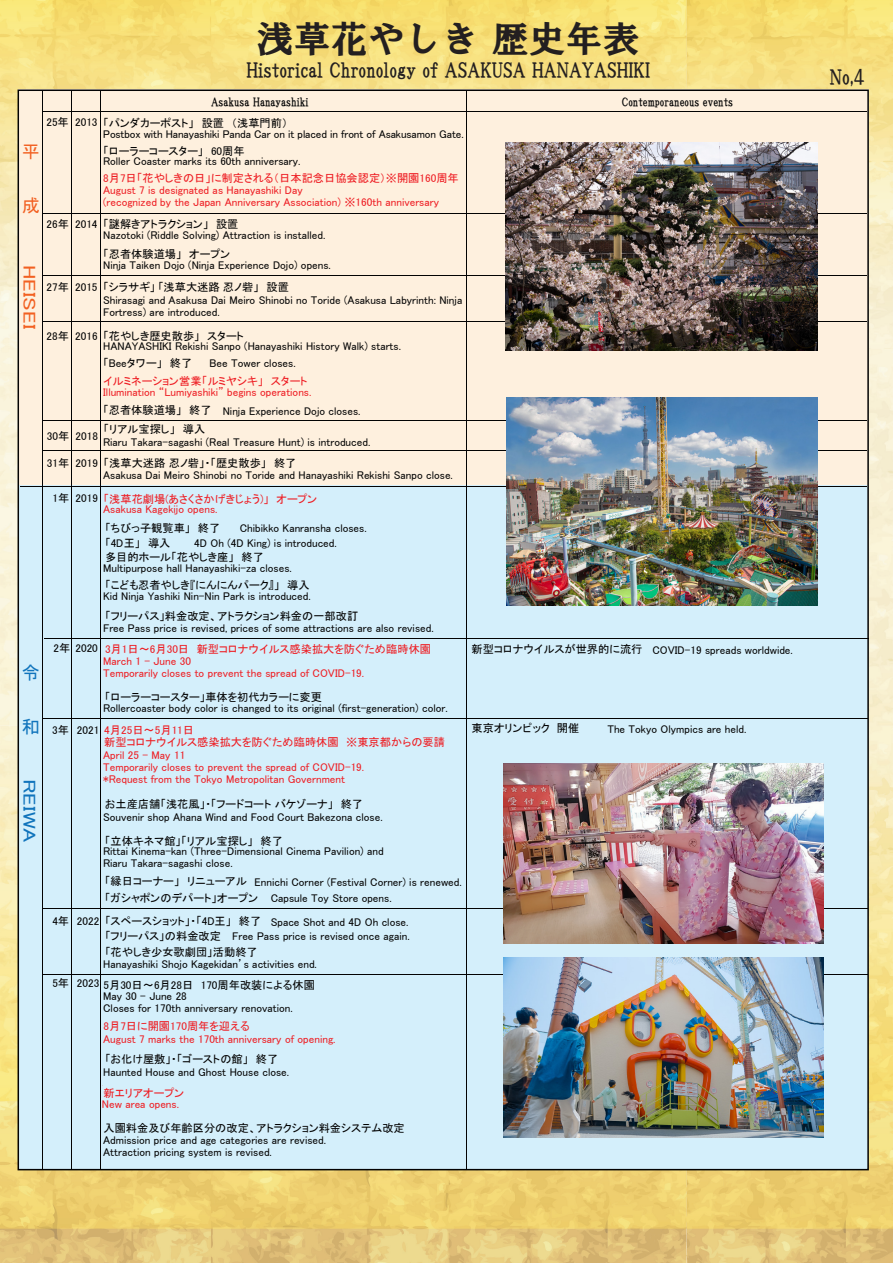
<style>
.page{position:relative;width:893px;height:1263px;background:#fff}
.page>*{position:absolute;margin:0;border:0;box-sizing:border-box;transform-origin:0 0}
.t1{font:37.05px "HGS Soei Presence EB";color:#231f20}
.t2{font:19.35px "HGS Soei Presence EB";color:#231f20}
.t3{font:18px "MS P Gothic";color:#f26021}
.t4{font:18px "MS P Gothic";color:#1074bc}
.t5{font:17.25px "MS P Gothic";color:#f26021;scale:1.3 1}
.t6{font:17.25px "MS P Gothic";color:#1074bc;scale:1.3 1}
.t7{font:11.25px/12px "MS P Gothic";color:#030303}
.t8{font:11.25px/12px "MS P Gothic";color:#ee1d23}
.t9{font:11.25px "HGS Soei Presence EB";color:#030303}
.s1{color:#030303}
</style>
<div class="page">
<img style="left:0;top:0;width:893px;height:1263px">
<div style="left:19px;top:486px;width:849px;height:684px;background:#d4effb"></div>
<div style="left:19px;top:90px;width:850px;height:395px;background:#fef0de"></div>
<hr style="left:42px;top:213px;width:825px;height:1px;background:#030303">
<hr style="left:42px;top:111px;width:825px;height:1px;background:#030303">
<hr style="left:42px;top:275px;width:825px;height:1px;background:#030303">
<hr style="left:42px;top:322px;width:825px;height:1px;background:#030303">
<hr style="left:44px;top:420px;width:823px;height:1px;background:#030303">
<hr style="left:44px;top:451px;width:823px;height:1px;background:#030303">
<hr style="left:43px;top:718px;width:824px;height:1px;background:#030303">
<hr style="left:42px;top:909px;width:825px;height:1px;background:#030303">
<hr style="left:42px;top:974px;width:825px;height:1px;background:#030303">
<hr style="left:20px;top:486px;width:847px;height:1px;background:#030303">
<hr style="left:71px;top:91px;width:1px;height:242px;background:#030303">
<hr style="left:42px;top:91px;width:1px;height:242px;background:#030303">
<hr style="left:100px;top:91px;width:1px;height:242px;background:#030303">
<hr style="left:467px;top:91px;width:1px;height:242px;background:#030303">
<hr style="left:71px;top:325px;width:1px;height:845px;background:#030303">
<hr style="left:42px;top:324px;width:1px;height:845px;background:#030303">
<hr style="left:100px;top:325px;width:1px;height:845px;background:#030303">
<hr style="left:467px;top:325px;width:1px;height:845px;background:#030303">
<hr style="left:45px;top:638px;width:824px;height:1px;background:#030303">
<img style="left:505px;top:142px;width:312px;height:208px">
<img style="left:504px;top:764px;width:319px;height:179px">
<img style="left:506px;top:397px;width:312px;height:208px">
<img style="left:504px;top:958px;width:319px;height:179px">
<h3 class="t3" style="left:22px;top:144px;width:29px">平　</h3>
<h3 class="t3" style="left:22px;top:196px;width:19px">成</h3>
<h3 class="t5" style="left:38px;top:265px;width:51px;rotate:90deg">HEISEI</h3>
<h3 class="t4" style="left:22px;top:665px;width:29px">令　</h3>
<h3 class="t4" style="left:22px;top:718px;width:18px">和</h3>
<h3 class="t6" style="left:38px;top:779px;width:50px;rotate:90deg">REIWA</h3>
<h1 class="t1" style="left:257px;top:20px;width:384px">浅草花やしき 歴史年表</h1>
<h2 class="t2" style="left:246px;top:60px;width:405px">Historical Chronology of ASAKUSA HANAYASHIKI</h2>
<p class="t9" style="left:211px;top:96px;width:99px">Asakusa Hanayashiki</p>
<p class="t9" style="left:622px;top:96px;width:113px">Contemporaneous events</p>
<p class="t7" style="left:46px;top:117px;width:243px">25年 2013 「パンダカーポスト」　設置 （浅草門前）</p>
<p class="t7" style="left:103px;top:145px;width:143px">「ローラーコースター」 60周年</p>
<p class="t8" style="left:103px;top:172px;width:357px">8月7日「花やしきの日」に制定される（日本記念日協会認定）※開園160周年</p>
<p class="t7" style="left:103px;top:128px;width:362px">Postbox with Hanayashiki Panda Car on it placed in front of Asakusamon Gate.</p>
<p class="t7" style="left:103px;top:155px;width:199px">Roller Coaster marks its 60th anniversary.</p>
<p class="t8" style="left:103px;top:184px;width:337px">August 7 is designated as Hanayashiki Day<br>(recognized by the Japan Anniversary Association) ※160th anniversary</p>
<p class="t7" style="left:46px;top:218px;width:194px">26年 2014 「謎解きアトラクション」 設置</p>
<p class="t7" style="left:103px;top:229px;width:224px">Nazotoki (Riddle Solving) Attraction is installed.</p>
<p class="t7" style="left:103px;top:248px;width:128px">「忍者体験道場」 オープン</p>
<p class="t7" style="left:46px;top:281px;width:244px">27年 2015 「シラサギ」「浅草大迷路忍ノ砦」 設置</p>
<p class="t7" style="left:47px;top:329px;width:199px">28年 2016 「花やしき歴史散歩」 スタート</p>
<p class="t7" style="left:103px;top:357px;width:91px">「Beeタワー」 終了</p>
<p class="t7" style="left:103px;top:405px;width:259px">「忍者体験道場」　終了 Ninja Experience Dojo closes.</p>
<p class="t7" style="left:103px;top:259px;width:229px">Ninja Taiken Dojo (Ninja Experience Dojo) opens.</p>
<p class="t7" style="left:103px;top:293px;width:361px">Shirasagi and Asakusa Dai Meiro Shinobi no Toride (Asakusa Labyrinth: Ninja<br>Fortress) are introduced.</p>
<p class="t7" style="left:103px;top:340px;width:299px">HANAYASHIKI Rekishi Sanpo (Hanayashiki History Walk) starts.</p>
<p class="t8" style="left:103px;top:386px;width:210px">Illumination “Lumiyashiki” begins operations.</p>
<p class="t7" style="left:103px;top:436px;width:269px">Riaru Takara-sagashi (Real Treasure Hunt) is introduced.</p>
<p class="t7" style="left:103px;top:469px;width:351px">Asakusa Dai Meiro Shinobi no Toride and Hanayashiki Rekishi Sanpo close.</p>
<p class="t8" style="left:103px;top:503px;width:116px">Asakusa Kagekijo opens.</p>
<p class="t7" style="left:209px;top:357px;width:88px">Bee Tower closes.</p>
<p class="t8" style="left:103px;top:375px;width:206px">イルミネーション営業「ルミヤシキ」 スタート</p>
<p class="t7" style="left:104px;top:423px;width:103px">「リアル宝探し」　導入</p>
<p class="t7" style="left:104px;top:457px;width:194px">「浅草大迷路 忍ノ砦」・「歴史散歩」　終了</p>
<p class="t8" style="left:104px;top:493px;width:215px">「浅草花劇場(あさくさかげきじょう)」 オープン</p>
<p class="t7" style="left:105px;top:521px;width:160px;line-height:14.2px">「ちびっ子観覧車」 終了<br>「4D王」　導入<br>多目的ホール「花やしき座」 終了</p>
<p class="t7" style="left:47px;top:430px;width:53px">30年 2018</p>
<p class="t7" style="left:47px;top:457px;width:53px">31年 2019</p>
<p class="t7" style="left:52px;top:492px;width:47px">1年 2019</p>
<p class="t7" style="left:194px;top:520px;width:174px;line-height:14.7px;text-indent:46px">Chibikko Kanransha closes.<br>4D Oh (4D King) is introduced.</p>
<p class="t7" style="left:103px;top:562px;width:190px">Multipurpose hall Hanayashiki-za closes.</p>
<p class="t7" style="left:103px;top:590px;width:209px">Kid Ninja Yashiki Nin-Nin Park is introduced.</p>
<p class="t7" style="left:103px;top:622px;width:332px">Free Pass price is revised, prices of some attractions are also revised.</p>
<p class="t8" style="left:103px;top:655px;width:262px">March 1 - June 30　<br>Temporarily closes to prevent the spread of COVID-19.</p>
<p class="t7" style="left:103px;top:702px;width:346px">Rollercoaster body color is changed to its original (first-generation) color.</p>
<p class="t8" style="left:103px;top:748px;width:262px">April 25 - May 11　<br>Temporarily closes to prevent the spread of COVID-19. *Request from the Tokyo Metropolitan Government</p>
<p class="t7" style="left:103px;top:811px;width:281px">Souvenir shop Ahana Wind and Food Court Bakezona close.</p>
<p class="t7" style="left:105px;top:579px;width:206px">「こども忍者やしき『にんにんパーク』」　導入</p>
<p class="t7" style="left:105px;top:610px;width:255px">「フリーパス」料金改定、アトラクション料金の一部改訂</p>
<p class="t8" style="left:54px;top:643px;width:379px"><span class="s1">2年 2020</span> 3月1日～6月30日 新型コロナウイルス感染拡大を防ぐため臨時休園</p>
<p class="t7" style="left:472px;top:643px;width:172px">新型コロナウイルスが世界的に流行</p>
<p class="t7" style="left:105px;top:690px;width:219px">「ローラーコースター」車体を初代カラーに変更</p>
<p class="t8" style="left:104px;top:724px;width:342px;text-indent:-52px"><span class="s1">3年 2021</span> 4月25日～5月11日<br>新型コロナウイルス感染拡大を防ぐため臨時休園　※東京都からの要請</p>
<p class="t7" style="left:472px;top:722px;width:109px">東京オリンピック 開催</p>
<p class="t7" style="left:652px;top:644px;width:142px">COVID-19 spreads worldwide.</p>
<p class="t7" style="left:607px;top:723px;width:141px">The Tokyo Olympics are held.</p>
<p class="t7" style="left:105px;top:797px;width:260px">お土産店舗「浅花風」・「フードコート バケゾーナ」　終了</p>
<p class="t7" style="left:105px;top:835px;width:180px">「立体キネマ館」「リアル宝探し」　終了</p>
<p class="t7" style="left:103px;top:845px;width:282px">Rittai Kinema-kan (Three-Dimensional Cinema Pavilion) and<br>Riaru Takara-sagashi close.</p>
<p class="t7" style="left:105px;top:875px;width:358px">「縁日コーナー」　リニューアル　Ennichi Corner (Festival Corner) is renewed.</p>
<p class="t7" style="left:105px;top:892px;width:155px">「ガシャポンのデパート」オープン</p>
<p class="t7" style="left:271px;top:886px;width:139px;line-height:23.7px">Capsule Toy Store opens.<br>Space Shot and 4D Oh close.</p>
<p class="t7" style="left:232px;top:930px;width:179px">Free Pass price is revised once again.</p>
<p class="t7" style="left:52px;top:915px;width:211px">4年 2022 「スペースショット」・「4D王」　終了</p>
<p class="t7" style="left:105px;top:946px;width:154px">「花やしき少女歌劇団」活動終了</p>
<p class="t7" style="left:105px;top:930px;width:118px">「フリーパス」の料金改定</p>
<p class="t7" style="left:103px;top:958px;width:215px">Hanayashiki Shojo Kagekidan’s activities end.</p>
<p class="t7" style="left:52px;top:977px;width:49px">5年 2023</p>
<p class="t7" style="left:104px;top:978px;width:213px">5月30日～6月28日　170周年改装による休園</p>
<p class="t7" style="left:103px;top:990px;width:191px">May 30 - June 28<br>Closes for 170th anniversary renovation.</p>
<p class="t8" style="left:103px;top:1033px;width:234px">August 7 marks the 170th anniversary of opening.</p>
<p class="t8" style="left:104px;top:1020px;width:148px">8月7日に開園170周年を迎える</p>
<p class="t7" style="left:105px;top:1053px;width:175px">「お化け屋敷」・「ゴーストの館」 終了</p>
<p class="t7" style="left:103px;top:1066px;width:187px">Haunted House and Ghost House close.</p>
<p class="t8" style="left:104px;top:1087px;width:82px">新エリアオープン</p>
<p class="t8" style="left:102px;top:1098px;width:79px">New area opens.</p>
<p class="t7" style="left:104px;top:1122px;width:303px">入園料金及び年齢区分の改定、アトラクション料金システム改定</p>
<p class="t7" style="left:103px;top:1133px;width:224px">Admission price and age categories are revised.<br>Attraction pricing system is revised.</p>
<h2 class="t2" style="left:830px;top:67px;width:36px">No,4</h2>
</div>
